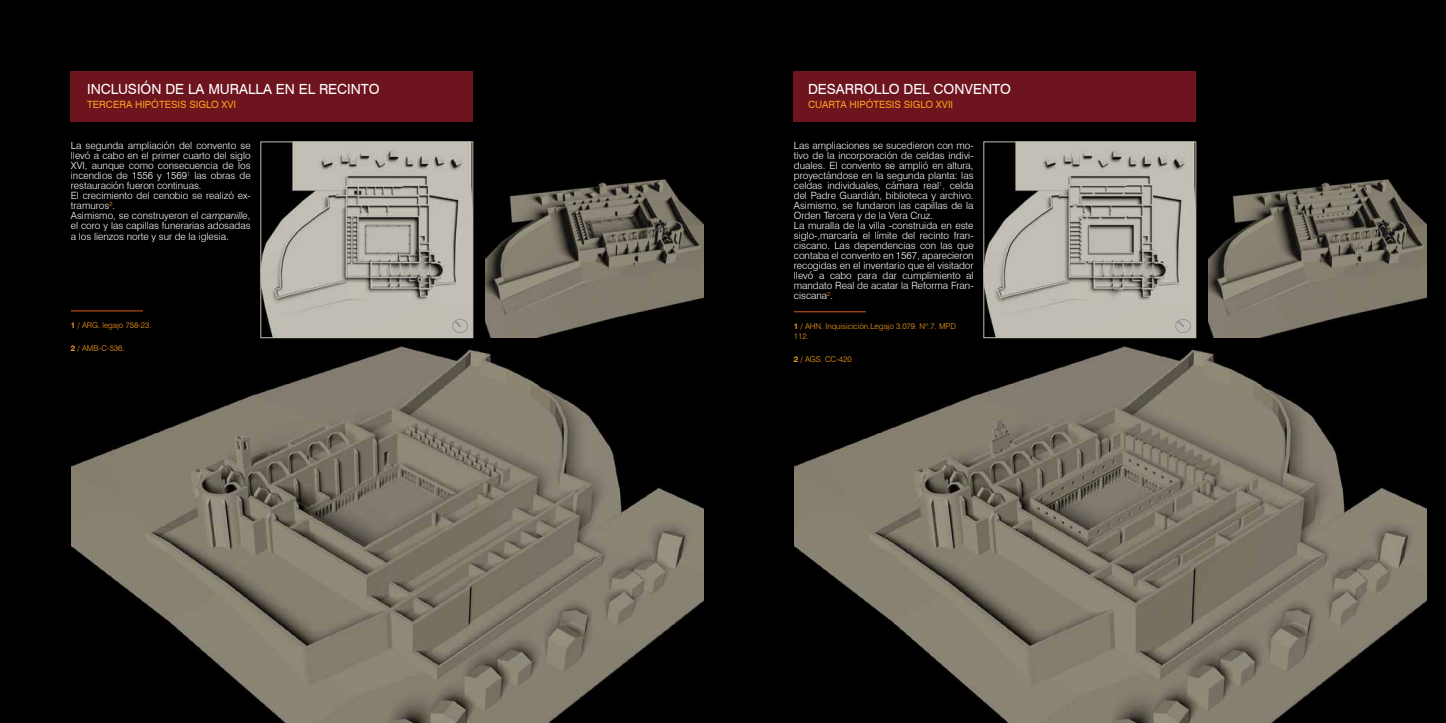
<style>
.page{position:relative;width:1446px;height:723px;background:#fff}
.page>*{position:absolute;margin:0;border:0;box-sizing:border-box;transform-origin:0 0}
.t1{font:14px "Swiss 721 BT";color:#fff}
.t2{font:300 10px/10px "Swiss 721 BT";color:#fff}
.t3{font:10px "Swiss 721 BT";color:#f99f1c}
.t4{font:300 8px/10px "Swiss 721 BT";color:#f99f1c}
.s1{font-style:italic}
.s2{font-size:11px}
.s3{font-weight:700}
.s4{color:#bfbdb0}
</style>
<div class="page">
<div style="left:0;top:0;width:723px;height:723px;background:#000"></div>
<img style="left:485px;top:179px;width:219px;height:159px">
<img style="left:71px;top:346px;width:633px;height:376px">
<hr style="left:71px;top:311px;width:72px;height:1px;background:#db5c1e">
<img style="left:263px;top:144px;width:208px;height:192px">
<div style="left:261px;top:142px;width:212px;height:196px;border:1px solid #bfbdb1"></div>
<div style="left:452px;top:319px;width:16px;height:14px;border:1px solid #939598;border-radius:50%"></div>
<svg style="left:452px;top:318px;width:11px;height:12px"></svg>
<div style="left:71px;top:71px;width:402px;height:50px;background:#6e141f"></div>
<div style="left:723px;top:0;width:723px;height:723px;background:#000"></div>
<img style="left:1208px;top:179px;width:219px;height:159px">
<img style="left:794px;top:346px;width:633px;height:376px">
<hr style="left:794px;top:312px;width:72px;height:1px;background:#db5c1e">
<img style="left:985px;top:144px;width:209px;height:192px">
<div style="left:983px;top:142px;width:213px;height:196px;border:1px solid #bfbdb1"></div>
<div style="left:1175px;top:319px;width:16px;height:14px;border:1px solid #939598;border-radius:50%"></div>
<svg style="left:1175px;top:318px;width:11px;height:12px"></svg>
<div style="left:794px;top:71px;width:402px;height:50px;background:#6e141f"></div>
<h1 class="t1" style="left:87px;top:81px;width:294px">INCLUSIÓN DE LA MURALLA EN EL RECINTO</h1>
<p class="t3" style="left:87px;top:99px;width:151px">TERCERA HIPÓTESIS SIGLO XVI</p>
<p class="t2" style="left:71px;top:141px;width:181px">La segunda ampliación del convento se llevó a cabo en el primer cuarto del siglo XVI, aunque como consecuencia de los incendios de 1556 y 1569<sup>1</sup> las obras de restauración fueron continuas.<br>El crecimiento del cenobio se realizó ex&shy;tramuros<sup>2</sup>.<br>Asimismo, se construyeron el <span class="s1">campanille</span>, el coro y las capillas funerarias adosadas</p>
<p class="t2" style="left:71px;top:232px;width:160px">a los lienzos norte y sur de la iglesia<span class="s2">.</span></p>
<p class="t4" style="left:71px;top:320px;width:82px"><span class="s3">1</span> / ARG. legajo 758-23.</p>
<p class="t4" style="left:71px;top:343px;width:55px"><span class="s3">2</span> / AMB-C-536.</p>
<h1 class="t1" style="left:808px;top:81px;width:204px">DESARROLLO DEL CONVENTO</h1>
<p class="t3" style="left:808px;top:99px;width:147px">CUARTA HIPÓTESIS SIGLO XVII</p>
<p class="t2" style="left:794px;top:141px;width:181px">Las ampliaciones se sucedieron con mo&shy;tivo de la incorporación de celdas indivi&shy;duales. El convento se amplió en altura, proyectándose en la segunda planta: las celdas individuales, cámara real<sup>1</sup><span class="s4">,</span> celda del Padre Guardián, biblioteca y archivo.<br>Asimismo, se fundaron las capillas de la Orden Tercera y de la Vera Cruz.<br>La muralla de la villa -construida en este siglo-,marcaría el límite del recinto fran&shy;ciscano. Las dependencias con las que contaba el convento en 1567, aparecieron recogidas en el inventario que el visitador llevó a cabo para dar cumplimiento al mandato Real de acatar la Reforma Fran&shy;ciscana<sup>2</sup>.</p>
<p class="t4" style="left:794px;top:321px;width:164px"><span class="s3">1</span> / AHN. Inquisicición.Legajo 3.079. Nº.7. MPD<br>112.</p>
<p class="t4" style="left:794px;top:354px;width:59px"><span class="s3">2</span> / AGS. CC-420</p>
</div>
